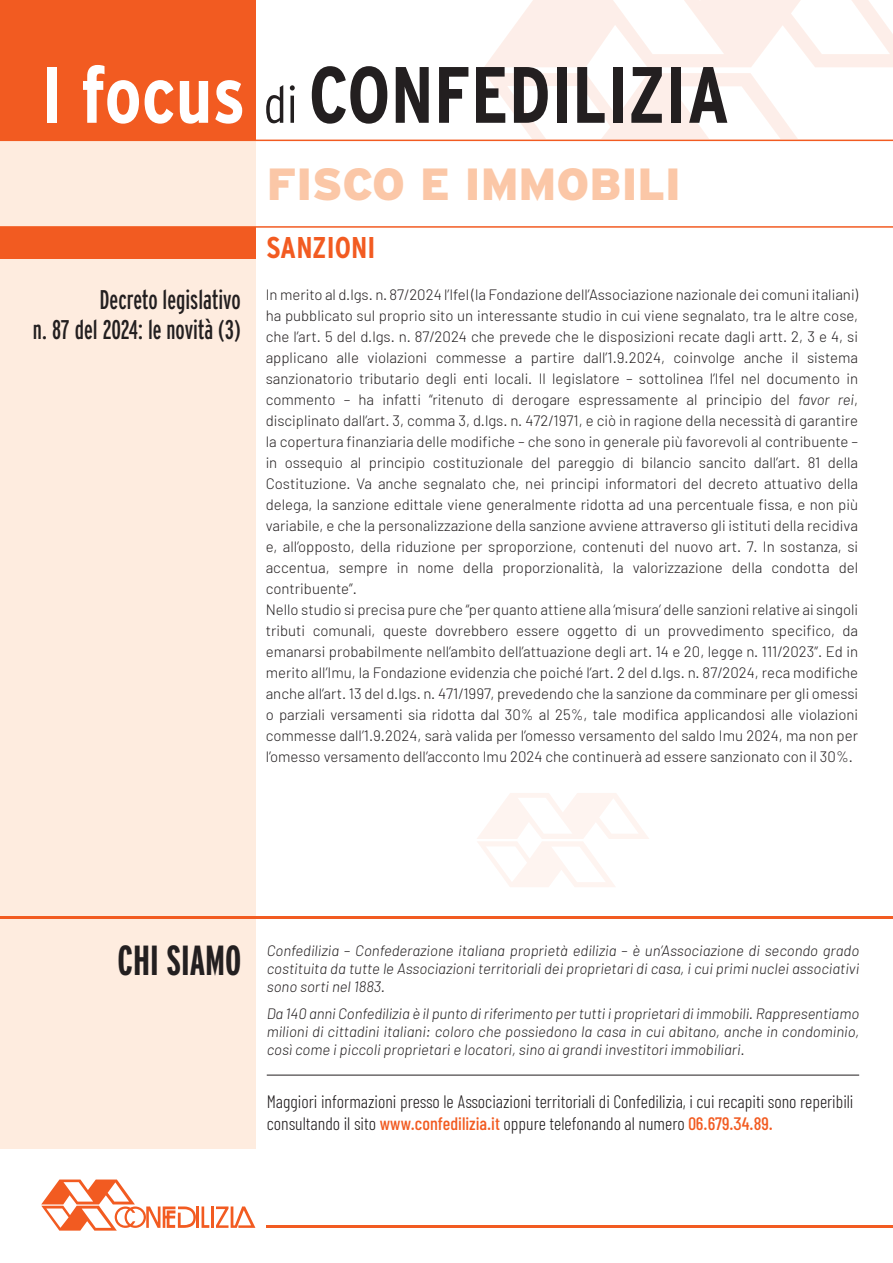
<style>
.page{position:relative;width:893px;height:1263px;background:#fff}
.page>*{position:absolute;margin:0;border:0;box-sizing:border-box;transform-origin:0 0}
.t1{font:700 condensed 79.65px "Interstate";color:#231f20}
.t2{font:900 45px "Interstate";color:#fbc7a7}
.t3{font:700 extra-condensed 42px "Interstate";color:#231f20}
.t4{font:700 condensed 30px "Interstate";color:#f25b21}
.t5{font:extra-condensed 27px/30.5px "Interstate";color:#231f20;text-align:right}
.t6{font:300 18px/21.6px "Barlow Condensed";color:#231f20}
.t7{font:300 15px/21px "Barlow";color:#231f20}
.t8{font:italic 300 15px/18px "Barlow";color:#231f20;text-align:justify}
.s1{color:#fff}
.s2{font-weight:300;font-size:51.75px}
.s3{font-style:italic}
.s4{font-weight:500;color:#f25b21}
</style>
<div class="page">
<div style="left:0;top:4px;width:255px;height:1145px;background:#feecdf"></div>
<hr style="left:267px;top:1225px;width:626px;height:3px;background:#f25b21">
<hr style="left:196px;top:1206px;width:3px;height:22px;background:#f25b21">
<svg style="left:202px;top:1206px;width:7px;height:22px"></svg>
<hr style="left:211px;top:1206px;width:3px;height:22px;background:#f25b21">
<svg style="left:216px;top:1206px;width:39px;height:22px"></svg>
<svg style="left:41px;top:1179px;width:155px;height:51px"></svg>
<svg style="left:484px;top:0;width:409px;height:67px"></svg>
<svg style="left:485px;top:73px;width:313px;height:66px"></svg>
<div style="left:0;top:0;width:255px;height:140px;background:#f25b21"></div>
<hr style="left:0;top:140px;width:893px;height:1px;background:#f25b21">
<hr style="left:0;top:916px;width:893px;height:2px;background:#f25b21">
<hr style="left:267px;top:1075px;width:592px;height:1px;background:#231f20">
<svg style="left:477px;top:793px;width:172px;height:94px"></svg>
<hr style="left:0;top:226px;width:893px;height:2px;background:#f25b21">
<div style="left:0;top:227px;width:255px;height:31px;background:#f25b21"></div>
<h1 class="t1" style="left:41px;top:50px;width:690px"><span class="s1">I focus</span> <span class="s2">di</span> CONFEDILIZIA</h1>
<h2 class="t2" style="left:267px;top:158px;width:416px">FISCO E IMMOBILI</h2>
<h3 class="t5" style="left:33px;top:284px;width:210px">Decreto legislativo<br>n. 87 del 2024: le novità (3)</h3>
<h3 class="t4" style="left:266px;top:231px;width:110px">SANZIONI</h3>
<p class="t7" style="left:266px;top:284px;width:594px">In merito al d.lgs. n. 87/2024 l’Ifel (la Fondazione dell’Associazione nazionale dei comuni italiani) ha pubblicato sul proprio sito un interessante studio in cui viene segnalato, tra le altre cose, che l’art. 5 del d.lgs. n. 87/2024 che prevede che le disposizioni recate dagli artt. 2, 3 e 4, si applicano alle violazioni commesse a partire dall’1.9.2024, coinvolge anche il sistema sanzionatorio tributario degli enti locali. Il legislatore – sottolinea l’Ifel nel documento in commento – ha infatti “ritenuto di derogare espressamente al principio del <span class="s3">favor rei</span>, disciplinato dall’art. 3, comma 3, d.lgs. n. 472/1971, e ciò in ragione della necessità di garantire la copertura finanziaria delle modifiche – che sono in generale più favorevoli al contribuente – in ossequio al principio costituzionale del pareggio di bilancio sancito dall’art. 81 della Costituzione. Va anche segnalato che, nei principi informatori del decreto attuativo della delega, la sanzione edittale viene generalmente ridotta ad una percentuale fissa, e non più variabile, e che la personalizzazione della sanzione avviene attraverso gli istituti della recidiva e, all’opposto, della riduzione per sproporzione, contenuti del nuovo art. 7. In sostanza, si accentua, sempre in nome della proporzionalità, la valorizzazione della condotta del contribuente”.<br>Nello studio si precisa pure che “per quanto attiene alla ‘misura’ delle sanzioni relative ai singoli tributi comunali, queste dovrebbero essere oggetto di un provvedimento specifico, da emanarsi probabilmente nell’ambito dell’attuazione degli art. 14 e 20, legge n. 111/2023”. Ed in merito all’Imu, la Fondazione evidenzia che poiché l’art. 2 del d.lgs. n. 87/2024, reca modifiche anche all’art. 13 del d.lgs. n. 471/1997, prevedendo che la sanzione da comminare per gli omessi o parziali versamenti sia ridotta dal 30% al 25%, tale modifica applicandosi alle violazioni commesse dall’1.9.2024, sarà valida per l’omesso versamento del saldo Imu 2024, ma non per l’omesso versamento dell’acconto Imu 2024 che continuerà ad essere sanzionato con il 30%.</p>
<h3 class="t3" style="left:117px;top:937px;width:126px">CHI SIAMO</h3>
<p class="t8" style="left:267px;top:941px;width:594px">Confedilizia – Confederazione italiana proprietà edilizia – è un’Associazione di secondo grado costituita da tutte le Associazioni territoriali dei proprietari di casa, i cui primi nuclei associativi sono sorti nel 1883.</p>
<p class="t8" style="left:267px;top:1004px;width:594px">Da 140 anni Confedilizia è il punto di riferimento per tutti i proprietari di immobili. Rappresentiamo milioni di cittadini italiani: coloro che possiedono la casa in cui abitano, anche in condominio, così come i piccoli proprietari e locatori, sino ai grandi investitori immobiliari.</p>
<p class="t6" style="left:267px;top:1090px;width:588px">Maggiori informazioni presso le Associazioni territoriali di Confedilizia, i cui recapiti sono reperibili consultando il sito <span class="s4">www.confedilizia.it</span> oppure telefonando al numero <span class="s4">06.679.34.89.</span></p>
</div>
